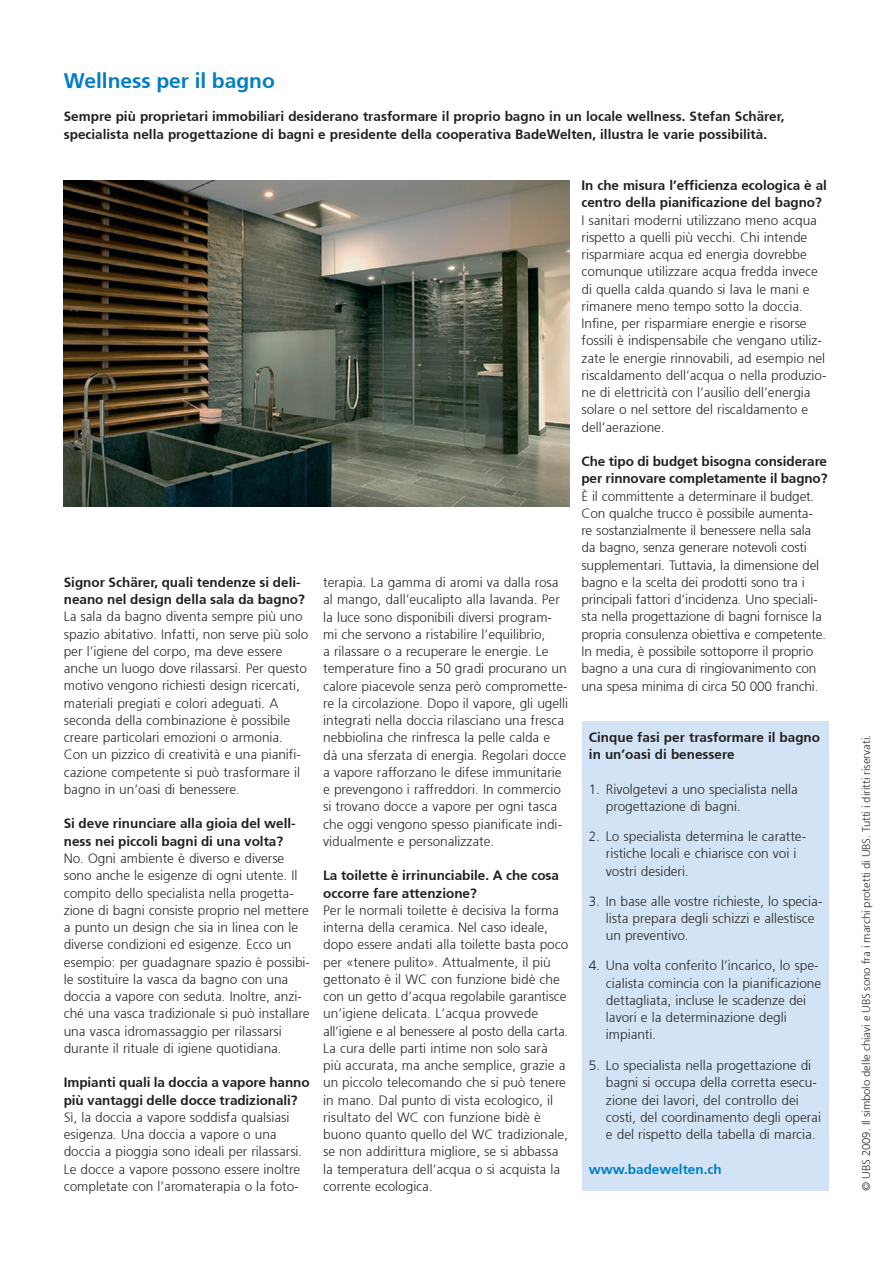
<style>
.page{position:relative;width:893px;height:1263px;background:#fff}
.page>*{position:absolute;margin:0;border:0;box-sizing:border-box;transform-origin:0 0}
.t1{font:300 21px "Frutiger 45";color:#007ec5}
.t2{font:300 13.5px/17.2px "Frutiger 45";color:#231f20}
.t3{font:300 13.5px/17.2px "Frutiger 45";color:#231f20}
.t4{font:300 13.5px "Frutiger 45";color:#007ec5}
.t5{font:300 11.25px "Frutiger 45";color:#231f20}
</style>
<div class="page">
<div style="left:583px;top:721px;width:246px;height:470px;background:#d1e3f4"></div>
<img style="left:64px;top:181px;width:506px;height:325px">
<h1 class="t1" style="left:64px;top:68px;width:213px">Wellness per il bagno</h1>
<p class="t3" style="left:64px;top:108px;width:722px">Sempre più proprietari immobiliari desiderano trasformare il proprio bagno in un locale wellness. Stefan Schärer, specialista nella progettazione di bagni e presidente della cooperativa BadeWelten, illustra le varie possibilità.</p>
<p class="t3" style="left:64px;top:573px;width:243px">Signor Schärer, quali tendenze si deli&shy;neano nel design della sala da bagno?</p>
<p class="t2" style="left:64px;top:608px;width:246px">La sala da bagno diventa sempre più uno spazio abitativo. Infatti, non serve più solo per l’igiene del corpo, ma deve essere anche un luogo dove rilassarsi. Per questo motivo vengono richiesti design ricercati, materiali pregiati e colori adeguati. A seconda della combinazione è possibile creare particolari emozioni o armonia.<br>Con un pizzico di creatività e una pianifi&shy;cazione competente si può trasformare il bagno in un’oasi di benessere.</p>
<p class="t3" style="left:64px;top:815px;width:232px">Si deve rinunciare alla gioia del well&shy;ness nei piccoli bagni di una volta?</p>
<p class="t2" style="left:64px;top:850px;width:248px">No. Ogni ambiente è diverso e diverse sono anche le esigenze di ogni utente. Il compito dello specialista nella progetta&shy;zione di bagni consiste proprio nel mettere a punto un design che sia in linea con le diverse condizioni ed esigenze. Ecco un esempio: per guadagnare spazio è possibi&shy;le sostituire la vasca da bagno con una doccia a vapore con seduta. Inoltre, anzi&shy;ché una vasca tradizionale si può installare una vasca idromassaggio per rilassarsi durante il rituale di igiene quotidiana.</p>
<p class="t3" style="left:64px;top:1074px;width:247px">Impianti quali la doccia a vapore hanno più vantaggi delle docce tradizionali?</p>
<p class="t2" style="left:64px;top:1108px;width:240px">Sì, la doccia a vapore soddisfa qualsiasi esigenza. Una doccia a vapore o una doccia a pioggia sono ideali per rilassarsi.<br>Le docce a vapore possono essere inoltre completate con l’aromaterapia o la foto-</p>
<p class="t2" style="left:323px;top:574px;width:246px">terapia. La gamma di aromi va dalla rosa al mango, dall’eucalipto alla lavanda. Per la luce sono disponibili diversi program&shy;mi che servono a ristabilire l’equilibrio,<br>a rilassare o a recuperare le energie. Le temperature fino a 50 gradi procurano un calore piacevole senza però compromette&shy;re la circolazione. Dopo il vapore, gli ugelli integrati nella doccia rilasciano una fresca nebbiolina che rinfresca la pelle calda e<br>dà una sferzata di energia. Regolari docce a vapore rafforzano le difese immunitarie e prevengono i raffreddori. In commercio si trovano docce a vapore per ogni tasca che oggi vengono spesso pianificate indi&shy;vidualmente e personalizzate.</p>
<p class="t3" style="left:323px;top:867px;width:237px">La toilette è irrinunciabile. A che cosa occorre fare attenzione?</p>
<p class="t2" style="left:323px;top:901px;width:247px">Per le normali toilette è decisiva la forma interna della ceramica. Nel caso ideale, dopo essere andati alla toilette basta poco per «tenere pulito». Attualmente, il più gettonato è il WC con funzione bidè che con un getto d’acqua regolabile garantisce un’igiene delicata. L’acqua provvede all’igiene e al benessere al posto della carta.<br>La cura delle parti intime non solo sarà più accurata, ma anche semplice, grazie a un piccolo telecomando che si può tenere in mano. Dal punto di vista ecologico, il risultato del WC con funzione bidè è buono quanto quello del WC tradizionale, se non addirittura migliore, se si abbassa la temperatura dell’acqua o si acquista la corrente ecologica.</p>
<p class="t3" style="left:581px;top:177px;width:247px">In che misura l’efficienza ecologica è al centro della pianificazione del bagno?</p>
<p class="t2" style="left:581px;top:211px;width:247px">I sanitari moderni utilizzano meno acqua rispetto a quelli più vecchi. Chi intende risparmiare acqua ed energia dovrebbe comunque utilizzare acqua fredda invece di quella calda quando si lava le mani e rimanere meno tempo sotto la doccia.<br>Infine, per risparmiare energie e risorse fossili è indispensabile che vengano utiliz&shy;zate le energie rinnovabili, ad esempio nel riscaldamento dell’acqua o nella produzio&shy;ne di elettricità con l’ausilio dell’energia solare o nel settore del riscaldamento e dell’aerazione.</p>
<p class="t3" style="left:581px;top:453px;width:247px">Che tipo di budget bisogna considerare per rinnovare completamente il bagno?</p>
<p class="t2" style="left:581px;top:487px;width:246px">È il committente a determinare il budget.<br>Con qualche trucco è possibile aumenta&shy;re sostanzialmente il benessere nella sala da bagno, senza generare notevoli costi supplementari. Tuttavia, la dimensione del bagno e la scelta dei prodotti sono tra i principali fattori d’incidenza. Uno speciali&shy;sta nella progettazione di bagni fornisce la propria consulenza obiettiva e competente.<br>In media, è possibile sottoporre il proprio bagno a una cura di ringiovanimento con una spesa minima di circa 50 000 franchi.</p>
<p class="t3" style="left:589px;top:729px;width:233px">Cinque fasi per trasformare il bagno in un’oasi di benessere</p>
<p class="t2" style="left:606px;top:780px;width:194px;text-indent:-17px">1. Rivolgetevi a uno specialista nella progettazione di bagni.</p>
<p class="t2" style="left:606px;top:828px;width:202px;text-indent:-17px">2. Lo specialista determina le caratte&shy;ristiche locali e chiarisce con voi i vostri desideri.</p>
<p class="t2" style="left:606px;top:892px;width:218px;text-indent:-17px">3. In base alle vostre richieste, lo specia&shy;lista prepara degli schizzi e allestisce un preventivo.</p>
<p class="t2" style="left:606px;top:957px;width:217px;text-indent:-17px">4. Una volta conferito l’incarico, lo spe&shy;cialista comincia con la pianificazione dettagliata, incluse le scadenze dei lavori e la determinazione degli impianti.</p>
<p class="t2" style="left:606px;top:1057px;width:217px;text-indent:-17px">5. Lo specialista nella progettazione di bagni si occupa della corretta esecu&shy;zione dei lavori, del controllo dei costi, del coordinamento degli operai e del rispetto della tabella di marcia.</p>
<p class="t4" style="left:589px;top:1161px;width:134px">www.badewelten.ch</p>
<p class="t5" style="left:860px;top:1191px;width:457px;rotate:-90deg">© UBS 2009. Il simbolo delle chiavi e UBS sono fra i marchi protetti di UBS. Tutti i diritti riservati.</p>
</div>
